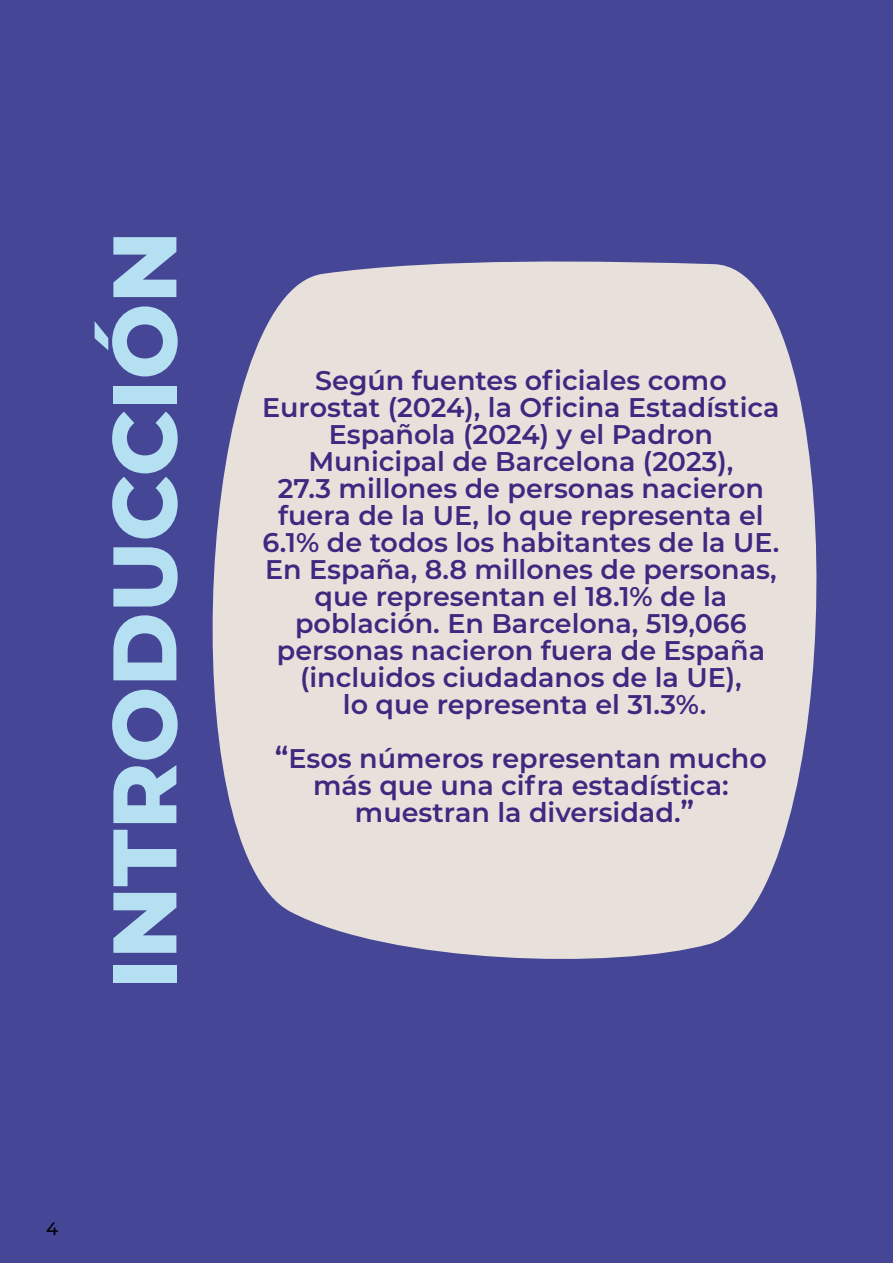
<style>
.page{position:relative;width:893px;height:1263px;background:#fff}
.page>*{position:absolute;margin:0;border:0;box-sizing:border-box;transform-origin:0 0}
.t1{font:800 90px "Montserrat";color:#b5e0f1}
.t2{font:600 27px/27px "Montserrat";color:#412780;text-align:center}
.t3{font:500 18px "Montserrat";color:#000}
.s1{font-size:30px}
</style>
<div class="page">
<div style="left:0;top:1px;width:893px;height:1262px;background:#454696"></div>
<svg style="left:212px;top:261px;width:605px;height:698px;fill:#e8e1db"></svg>
<h1 class="t1" style="left:78px;top:990px;width:760px;rotate:-90deg">INTRODUCCIÓN</h1>
<p class="t2" style="left:262px;top:365px;width:519px">Según fuentes oficiales como Eurostat (2024), la Oficina Estadística Española (2024) y el Padron Municipal de Barcelona (2023),<br>27.3 millones de personas nacieron fuera de la UE, lo que representa el 6.1% de todos los habitantes de la UE.<br>En España, 8.8 millones de personas, que representan el 18.1% de la población. En Barcelona, 519,066 personas nacieron fuera de España (incluidos ciudadanos de la UE),<br>lo que representa el 31.3%.</p>
<p class="t2" style="left:275px;top:743px;width:494px"><span class="s1">“</span>Esos números representan mucho más que una cifra estadística: muestran la diversidad.<span class="s1">”</span></p>
<p class="t3" style="left:46px;top:1215px;width:14px">4</p>
</div>
